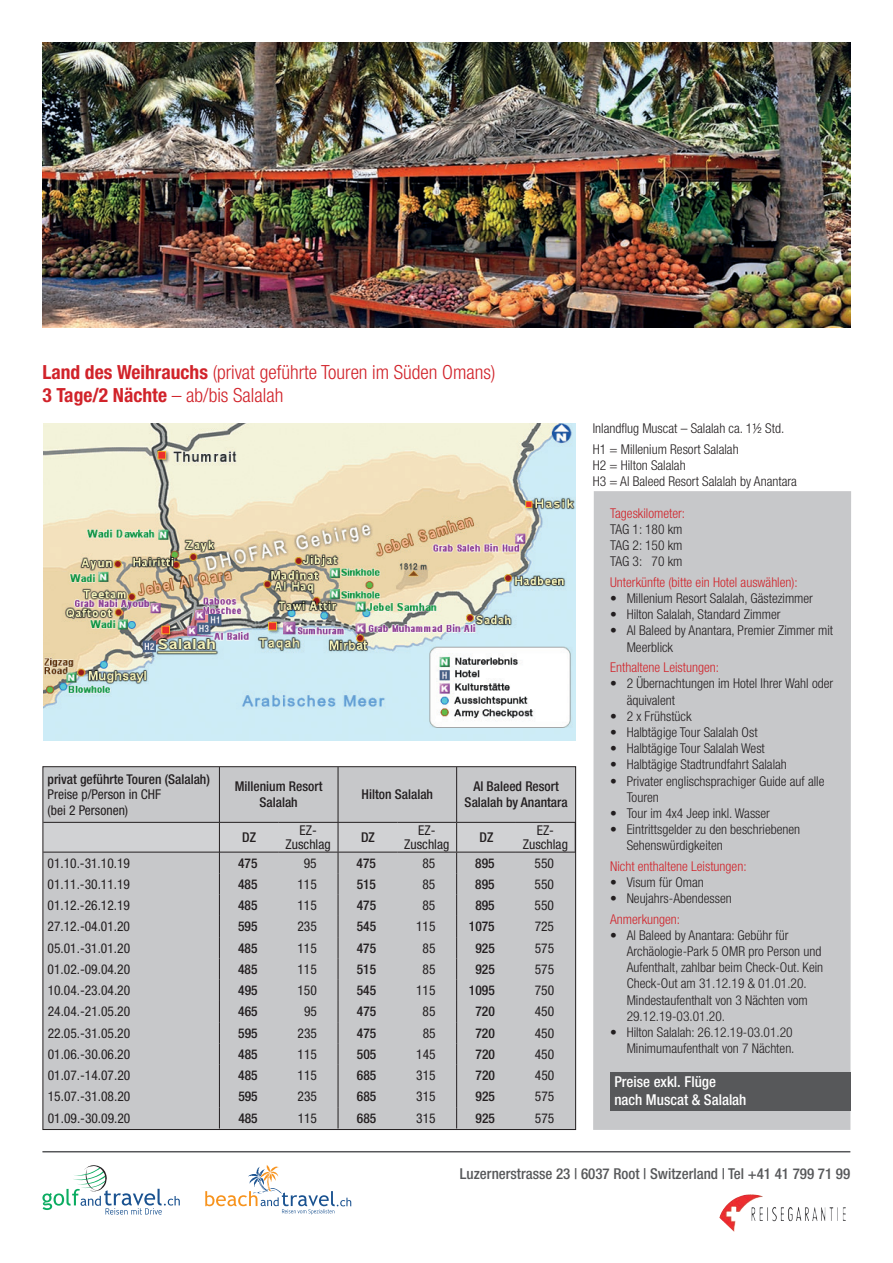
<style>
.page{position:relative;width:893px;height:1263px;background:#fff}
.page>*{position:absolute;margin:0;border:0;box-sizing:border-box;transform-origin:0 0}
.t1{font:300 condensed 19.5px/23.4px "Helvetica Neue LT Pro";color:#d1232a}
.t2{font:500 condensed 15px "Helvetica Neue LT Pro";color:#57585a}
.t3{font:500 condensed 15px/18px "Helvetica Neue LT Pro";color:#fff}
.t4{font:300 condensed 13.5px/16.2px "Helvetica Neue LT Pro";color:#231f20}
.t5{font:condensed 13.5px/13.5px "Helvetica Neue LT Pro";color:#231f20;text-align:center}
.t6{font:500 condensed 13.5px/16.2px "Helvetica Neue LT Pro";color:#231f20;text-align:center}
.t7{font:300 condensed 13.5px "Helvetica Neue LT Pro";color:#d1232a}
.s1{font-weight:700}
</style>
<div class="page">
<svg style="left:205px;top:1165px;width:146px;height:49px"></svg>
<svg style="left:42px;top:1165px;width:138px;height:49px"></svg>
<img style="left:719px;top:1194px;width:31px;height:38px">
<hr style="left:42px;top:1151px;width:808px;height:1px;background:#57585a">
<img style="left:43px;top:43px;width:807px;height:284px">
<div style="left:593px;top:491px;width:258px;height:639px;background:#c7c8ca"></div>
<div style="left:610px;top:1072px;width:240px;height:39px;background:#57585a"></div>
<div style="left:43px;top:767px;width:533px;height:362px;background:#c7c8ca"></div>
<hr style="left:219px;top:767px;width:1px;height:55px;background:#231f20">
<hr style="left:338px;top:767px;width:1px;height:55px;background:#231f20">
<hr style="left:456px;top:767px;width:1px;height:55px;background:#231f20">
<svg style="left:45px;top:822px;width:529px;height:306px"></svg>
<img style="left:43px;top:424px;width:532px;height:317px">
<h1 class="t1" style="left:42px;top:360px;width:455px"><span class="s1">Land des Weihrauchs</span> (privat geführte Touren im Süden Omans)<br><span class="s1">3 Tage/2 Nächte</span> – ab/bis Salalah</h1>
<p class="t6" style="left:48px;top:771px;width:164px">privat geführte Touren (Salalah)</p>
<p class="t5" style="left:48px;top:786px;width:115px;line-height:16.2px;text-align:left">Preise p/Person in CHF (bei 2 Personen)</p>
<p class="t6" style="left:235px;top:778px;width:89px">Millenium Resort<br>Salalah</p>
<p class="t6" style="left:362px;top:786px;width:73px">Hilton Salalah</p>
<p class="t6" style="left:465px;top:778px;width:104px">Al Baleed Resort<br>Salalah by Anantara</p>
<p class="t6" style="left:242px;top:829px;width:15px">DZ</p>
<p class="t5" style="left:286px;top:824px;width:47px">EZ-<br>Zuschlag</p>
<p class="t6" style="left:361px;top:829px;width:15px">DZ</p>
<p class="t5" style="left:404px;top:824px;width:47px">EZ-<br>Zuschlag</p>
<p class="t6" style="left:480px;top:829px;width:15px">DZ</p>
<p class="t5" style="left:523px;top:824px;width:47px">EZ-<br>Zuschlag</p>
<p class="t5" style="left:48px;top:856px;width:84px">01.10.-31.10.19</p>
<p class="t6" style="left:238px;top:855px;width:21px">475</p>
<p class="t5" style="left:304px;top:856px;width:14px">95</p>
<p class="t6" style="left:357px;top:855px;width:21px">475</p>
<p class="t5" style="left:422px;top:856px;width:14px">85</p>
<p class="t6" style="left:475px;top:855px;width:21px">895</p>
<p class="t5" style="left:535px;top:856px;width:21px">550</p>
<p class="t5" style="left:48px;top:877px;width:84px">01.11.-30.11.19</p>
<p class="t6" style="left:238px;top:876px;width:21px">485</p>
<p class="t5" style="left:297px;top:877px;width:21px">115</p>
<p class="t6" style="left:357px;top:876px;width:21px">515</p>
<p class="t5" style="left:422px;top:877px;width:14px">85</p>
<p class="t6" style="left:475px;top:876px;width:21px">895</p>
<p class="t5" style="left:535px;top:877px;width:21px">550</p>
<p class="t5" style="left:48px;top:898px;width:84px">01.12.-26.12.19</p>
<p class="t6" style="left:238px;top:897px;width:21px">485</p>
<p class="t5" style="left:297px;top:898px;width:21px">115</p>
<p class="t6" style="left:357px;top:897px;width:21px">475</p>
<p class="t5" style="left:422px;top:898px;width:14px">85</p>
<p class="t6" style="left:475px;top:897px;width:21px">895</p>
<p class="t5" style="left:535px;top:898px;width:21px">550</p>
<p class="t5" style="left:48px;top:920px;width:84px">27.12.-04.01.20</p>
<p class="t6" style="left:238px;top:918px;width:21px">595</p>
<p class="t5" style="left:297px;top:920px;width:21px">235</p>
<p class="t6" style="left:357px;top:918px;width:21px">545</p>
<p class="t5" style="left:416px;top:920px;width:21px">115</p>
<p class="t6" style="left:469px;top:918px;width:27px">1075</p>
<p class="t5" style="left:535px;top:920px;width:21px">725</p>
<p class="t5" style="left:48px;top:941px;width:84px">05.01.-31.01.20</p>
<p class="t6" style="left:238px;top:940px;width:21px">485</p>
<p class="t5" style="left:297px;top:941px;width:21px">115</p>
<p class="t6" style="left:357px;top:940px;width:21px">475</p>
<p class="t5" style="left:423px;top:941px;width:14px">85</p>
<p class="t6" style="left:475px;top:940px;width:21px">925</p>
<p class="t5" style="left:535px;top:941px;width:21px">575</p>
<p class="t5" style="left:48px;top:962px;width:84px">01.02.-09.04.20</p>
<p class="t6" style="left:238px;top:961px;width:21px">485</p>
<p class="t5" style="left:297px;top:962px;width:21px">115</p>
<p class="t6" style="left:357px;top:961px;width:21px">515</p>
<p class="t5" style="left:423px;top:962px;width:14px">85</p>
<p class="t6" style="left:475px;top:961px;width:21px">925</p>
<p class="t5" style="left:535px;top:962px;width:21px">575</p>
<p class="t5" style="left:48px;top:983px;width:84px">10.04.-23.04.20</p>
<p class="t6" style="left:238px;top:982px;width:21px">495</p>
<p class="t5" style="left:297px;top:983px;width:21px">150</p>
<p class="t6" style="left:357px;top:982px;width:21px">545</p>
<p class="t5" style="left:416px;top:983px;width:21px">115</p>
<p class="t6" style="left:469px;top:982px;width:27px">1095</p>
<p class="t5" style="left:535px;top:983px;width:21px">750</p>
<p class="t5" style="left:48px;top:1005px;width:84px">24.04.-21.05.20</p>
<p class="t6" style="left:238px;top:1003px;width:21px">465</p>
<p class="t5" style="left:304px;top:1005px;width:14px">95</p>
<p class="t6" style="left:357px;top:1003px;width:21px">475</p>
<p class="t5" style="left:423px;top:1005px;width:14px">85</p>
<p class="t6" style="left:475px;top:1003px;width:21px">720</p>
<p class="t5" style="left:535px;top:1005px;width:21px">450</p>
<p class="t5" style="left:48px;top:1026px;width:84px">22.05.-31.05.20</p>
<p class="t6" style="left:238px;top:1025px;width:21px">595</p>
<p class="t5" style="left:298px;top:1026px;width:21px">235</p>
<p class="t6" style="left:357px;top:1025px;width:21px">475</p>
<p class="t5" style="left:423px;top:1026px;width:14px">85</p>
<p class="t6" style="left:475px;top:1025px;width:21px">720</p>
<p class="t5" style="left:535px;top:1026px;width:21px">450</p>
<p class="t5" style="left:48px;top:1047px;width:84px">01.06.-30.06.20</p>
<p class="t6" style="left:238px;top:1046px;width:21px">485</p>
<p class="t5" style="left:298px;top:1047px;width:21px">115</p>
<p class="t6" style="left:357px;top:1046px;width:21px">505</p>
<p class="t5" style="left:416px;top:1047px;width:21px">145</p>
<p class="t6" style="left:475px;top:1046px;width:21px">720</p>
<p class="t5" style="left:535px;top:1047px;width:21px">450</p>
<p class="t5" style="left:48px;top:1068px;width:84px">01.07.-14.07.20</p>
<p class="t6" style="left:238px;top:1067px;width:21px">485</p>
<p class="t5" style="left:298px;top:1068px;width:21px">115</p>
<p class="t6" style="left:357px;top:1067px;width:21px">685</p>
<p class="t5" style="left:416px;top:1068px;width:21px">315</p>
<p class="t6" style="left:476px;top:1067px;width:21px">720</p>
<p class="t5" style="left:535px;top:1068px;width:21px">450</p>
<p class="t5" style="left:48px;top:1090px;width:84px">15.07.-31.08.20</p>
<p class="t6" style="left:238px;top:1088px;width:21px">595</p>
<p class="t5" style="left:298px;top:1090px;width:21px">235</p>
<p class="t6" style="left:357px;top:1088px;width:21px">685</p>
<p class="t5" style="left:416px;top:1090px;width:21px">315</p>
<p class="t6" style="left:476px;top:1088px;width:21px">925</p>
<p class="t5" style="left:535px;top:1090px;width:21px">575</p>
<p class="t5" style="left:48px;top:1111px;width:84px">01.09.-30.09.20</p>
<p class="t6" style="left:238px;top:1110px;width:21px">485</p>
<p class="t5" style="left:298px;top:1111px;width:21px">115</p>
<p class="t6" style="left:357px;top:1110px;width:21px">685</p>
<p class="t5" style="left:416px;top:1111px;width:21px">315</p>
<p class="t6" style="left:476px;top:1110px;width:21px">925</p>
<p class="t5" style="left:535px;top:1111px;width:21px">575</p>
<p class="t4" style="left:593px;top:418px;width:193px;line-height:20.4px">Inlandflug Muscat – Salalah ca. 1½ Std.<br>H1 = Millenium Resort Salalah</p>
<p class="t4" style="left:593px;top:457px;width:206px">H2 = Hilton Salalah<br>H3 = Al Baleed Resort Salalah by Anantara</p>
<p class="t7" style="left:610px;top:505px;width:77px">Tageskilometer:</p>
<p class="t4" style="left:610px;top:521px;width:74px;text-align:justify">TAG 1: 180 km TAG 2: 150 km TAG 3: 70 km</p>
<p class="t7" style="left:610px;top:574px;width:189px">Unterkünfte (bitte ein Hotel auswählen):</p>
<p class="t4" style="left:610px;top:590px;width:204px">• Millenium Resort Salalah, Gästezimmer</p>
<p class="t4" style="left:610px;top:606px;width:172px">• Hilton Salalah, Standard Zimmer</p>
<p class="t4" style="left:627px;top:622px;width:208px;text-indent:-16px">• Al Baleed by Anantara, Premier Zimmer mit<br>Meerblick</p>
<p class="t7" style="left:610px;top:660px;width:110px">Enthaltene Leistungen:</p>
<p class="t4" style="left:627px;top:675px;width:208px;text-indent:-16px">• 2 Übernachtungen im Hotel Ihrer Wahl oder äquivalent</p>
<p class="t4" style="left:610px;top:708px;width:83px">• 2 x Frühstück</p>
<p class="t4" style="left:610px;top:724px;width:149px">• Halbtägige Tour Salalah Ost</p>
<p class="t4" style="left:610px;top:740px;width:156px">• Halbtägige Tour Salalah West</p>
<p class="t4" style="left:610px;top:756px;width:178px">• Halbtägige Stadtrundfahrt Salalah</p>
<p class="t4" style="left:627px;top:773px;width:199px;text-indent:-16px">• Privater englischsprachiger Guide auf alle<br>Touren</p>
<p class="t4" style="left:610px;top:805px;width:161px">• Tour im 4x4 Jeep inkl. Wasser</p>
<p class="t4" style="left:627px;top:821px;width:175px;text-indent:-16px">• Eintrittsgelder zu den beschriebenen<br>Sehenswürdigkeiten</p>
<p class="t7" style="left:610px;top:858px;width:138px">Nicht enthaltene Leistungen:</p>
<p class="t4" style="left:610px;top:874px;width:95px">• Visum für Oman</p>
<p class="t4" style="left:610px;top:890px;width:123px">• Neujahrs-Abendessen</p>
<p class="t7" style="left:610px;top:911px;width:71px">Anmerkungen:</p>
<p class="t4" style="left:627px;top:927px;width:198px;text-indent:-16px">• Al Baleed by Anantara: Gebühr für Archäologie-Park 5 OMR pro Person und Aufenthalt, zahlbar beim Check-Out. Kein Check-Out am 31.12.19 &amp; 01.01.20.<br>Mindestaufenthalt von 3 Nächten vom 29.12.19-03.01.20.</p>
<p class="t4" style="left:610px;top:1024px;width:186px;text-align:right">• Hilton Salalah: 26.12.19-03.01.20<br>Minimumaufenthalt von 7 Nächten.</p>
<p class="t3" style="left:614px;top:1073px;width:134px">Preise exkl. Flüge nach Muscat &amp; Salalah</p>
<p class="t2" style="left:460px;top:1164px;width:392px">Luzernerstrasse 23 | 6037 Root | Switzerland | Tel +41 41 799 71 99</p>
</div>
